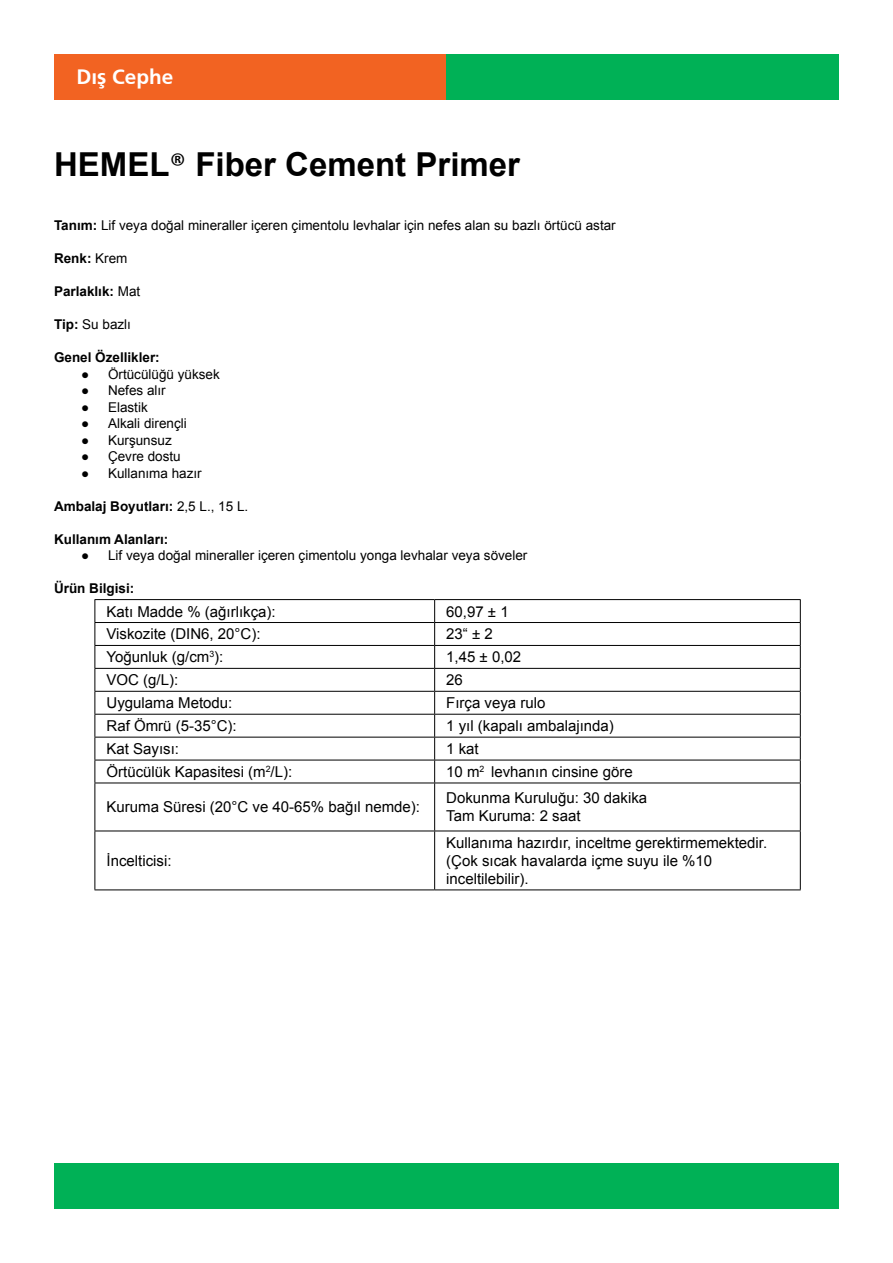
<style>
.page{position:relative;width:893px;height:1263px;background:#fff}
.page>*{position:absolute;margin:0;border:0;box-sizing:border-box;transform-origin:0 0}
.t1{font:700 33px "Arial";color:#000}
.t2{font:700 20.7px "Frutiger";color:#fff}
.t3{font:15px/18px "Arial";color:#000}
.t4{font:13.5px "Arial";color:#000}
.t5{font:700 13.5px "Arial";color:#000}
.s1{font-family:"Calibri";font-weight:400}
.s2{font-weight:700}
.s3{font-weight:400}
</style>
<div class="page">
<div style="left:54px;top:54px;width:467px;height:45px;background:#f26322"></div>
<div style="left:446px;top:54px;width:393px;height:45px;background:#00b156"></div>
<div style="left:54px;top:1163px;width:785px;height:46px;background:#00b156"></div>
<hr style="left:94px;top:599px;width:341px;height:1px;background:#000">
<hr style="left:435px;top:599px;width:366px;height:1px;background:#000">
<hr style="left:94px;top:622px;width:341px;height:1px;background:#000">
<hr style="left:435px;top:622px;width:366px;height:1px;background:#000">
<hr style="left:94px;top:645px;width:341px;height:1px;background:#000">
<hr style="left:435px;top:645px;width:366px;height:1px;background:#000">
<hr style="left:94px;top:668px;width:341px;height:1px;background:#000">
<hr style="left:435px;top:668px;width:366px;height:1px;background:#000">
<hr style="left:94px;top:691px;width:341px;height:1px;background:#000">
<hr style="left:435px;top:691px;width:366px;height:1px;background:#000">
<hr style="left:94px;top:714px;width:341px;height:1px;background:#000">
<hr style="left:435px;top:714px;width:366px;height:1px;background:#000">
<hr style="left:94px;top:737px;width:341px;height:1px;background:#000">
<hr style="left:435px;top:737px;width:366px;height:1px;background:#000">
<hr style="left:94px;top:760px;width:341px;height:1px;background:#000">
<hr style="left:435px;top:760px;width:366px;height:1px;background:#000">
<hr style="left:94px;top:783px;width:341px;height:1px;background:#000">
<hr style="left:435px;top:783px;width:366px;height:1px;background:#000">
<hr style="left:94px;top:831px;width:341px;height:1px;background:#000">
<hr style="left:435px;top:831px;width:366px;height:1px;background:#000">
<hr style="left:94px;top:889px;width:341px;height:1px;background:#000">
<hr style="left:435px;top:889px;width:366px;height:1px;background:#000">
<svg style="left:94px;top:600px;width:1px;height:183px"></svg>
<hr style="left:94px;top:783px;width:1px;height:48px;background:#000">
<hr style="left:94px;top:831px;width:1px;height:58px;background:#000">
<svg style="left:434px;top:600px;width:1px;height:183px"></svg>
<svg style="left:800px;top:600px;width:1px;height:183px"></svg>
<hr style="left:434px;top:783px;width:1px;height:48px;background:#000">
<hr style="left:800px;top:783px;width:1px;height:48px;background:#000">
<hr style="left:434px;top:831px;width:1px;height:58px;background:#000">
<hr style="left:800px;top:831px;width:1px;height:58px;background:#000">
<h2 class="t2" style="left:77px;top:65px;width:98px">Dış Cephe</h2>
<h1 class="t1" style="left:54px;top:142px;width:467px">HEMEL<span class="s1">®</span> Fiber Cement Primer</h1>
<p class="t4" style="left:54px;top:217px;width:563px"><span class="s2">Tanım:</span> Lif veya doğal mineraller içeren çimentolu levhalar için nefes alan su bazlı örtücü astar</p>
<p class="t5" style="left:54px;top:249px;width:75px">Renk: <span class="s3">Krem</span></p>
<p class="t5" style="left:54px;top:282px;width:88px">Parlaklık: <span class="s3">Mat</span></p>
<p class="t4" style="left:54px;top:316px;width:79px"><span class="s2">Tip:</span> Su bazlı</p>
<p class="t5" style="left:54px;top:348px;width:107px">Genel Özellikler:</p>
<p class="t4" style="left:81px;top:365px;width:140px">● Örtücülüğü yüksek</p>
<p class="t4" style="left:81px;top:382px;width:86px">● Nefes alır</p>
<p class="t4" style="left:81px;top:398px;width:68px">● Elastik</p>
<p class="t4" style="left:81px;top:415px;width:107px">● Alkali dirençli</p>
<p class="t4" style="left:81px;top:431px;width:92px">● Kurşunsuz</p>
<p class="t4" style="left:81px;top:448px;width:101px">● Çevre dostu</p>
<p class="t4" style="left:81px;top:464px;width:122px">● Kullanıma hazır</p>
<p class="t5" style="left:54px;top:497px;width:196px">Ambalaj Boyutları: <span class="s3">2,5 L., 15 L.</span></p>
<p class="t5" style="left:54px;top:530px;width:116px">Kullanım Alanları:</p>
<p class="t4" style="left:81px;top:547px;width:448px">● Lif veya doğal mineraller içeren çimentolu yonga levhalar veya söveler</p>
<p class="t5" style="left:54px;top:579px;width:82px">Ürün Bilgisi:</p>
<p class="t3" style="left:106px;top:602px;width:171px">Katı Madde % (ağırlıkça):</p>
<p class="t3" style="left:446px;top:602px;width:64px">60,97 ± 1</p>
<p class="t3" style="left:106px;top:625px;width:156px">Viskozite (DIN6, 20°C):</p>
<p class="t3" style="left:446px;top:625px;width:48px">23“ ± 2</p>
<p class="t3" style="left:106px;top:648px;width:118px">Yoğunluk (g/cm<sup>3</sup>):</p>
<p class="t3" style="left:446px;top:648px;width:76px">1,45 ± 0,02</p>
<p class="t3" style="left:107px;top:671px;width:73px">VOC (g/L):</p>
<p class="t3" style="left:446px;top:671px;width:18px">26</p>
<p class="t3" style="left:107px;top:694px;width:127px">Uygulama Metodu:</p>
<p class="t3" style="left:446px;top:694px;width:101px">Fırça veya rulo</p>
<p class="t3" style="left:107px;top:717px;width:132px">Raf Ömrü (5-35°C):</p>
<p class="t3" style="left:446px;top:717px;width:169px">1 yıl (kapalı ambalajında)</p>
<p class="t3" style="left:107px;top:740px;width:74px">Kat Sayısı:</p>
<p class="t3" style="left:446px;top:740px;width:34px">1 kat</p>
<p class="t3" style="left:107px;top:763px;width:187px">Örtücülük Kapasitesi (m<sup>2</sup>/L):</p>
<p class="t3" style="left:446px;top:763px;width:188px">10 m<sup>2</sup> levhanın cinsine göre</p>
<p class="t3" style="left:107px;top:798px;width:315px">Kuruma Süresi (20°C ve 40-65% bağıl nemde):</p>
<p class="t3" style="left:446px;top:789px;width:202px">Dokunma Kuruluğu: 30 dakika<br>Tam Kuruma: 2 saat</p>
<p class="t3" style="left:107px;top:852px;width:67px">İncelticisi:</p>
<p class="t3" style="left:446px;top:834px;width:322px">Kullanıma hazırdır, inceltme gerektirmemektedir. (Çok sıcak havalarda içme suyu ile %10 inceltilebilir).</p>
</div>
